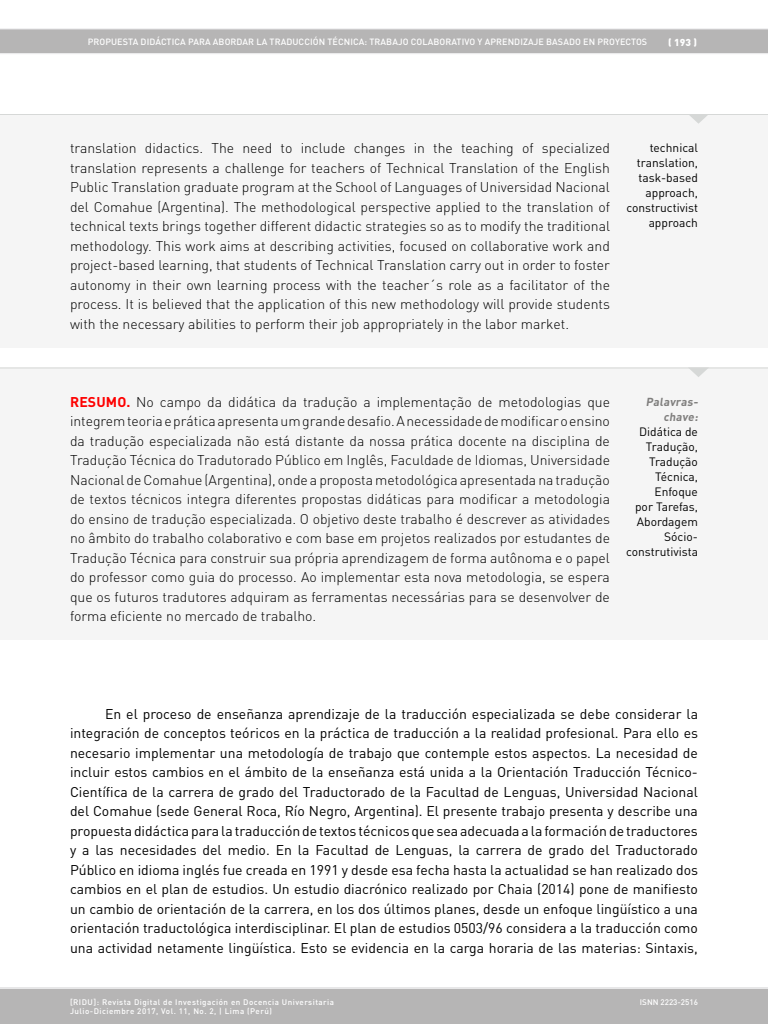
<style>
.page{position:relative;width:768px;height:1024px;background:#fff}
.page>*{position:absolute;margin:0;border:0;box-sizing:border-box;transform-origin:0 0}
.Texto_1{font:300 14px/19.5px "DIN Pro";color:#000;text-align:justify}
.t1{font:14px/19.5px "DIN Pro";color:#000;text-align:justify}
.Palabras_clave{font:12px/15px "DIN Pro";color:#000;text-align:right}
.Palabras_clave_2{font:700 11.5px/15px "DIN Pro";color:#7f7e7d;text-align:right}
.t2{font:900 10px "DIN Pro";color:#fff}
.t3{font:500 9px "DIN Pro";letter-spacing:.01em;color:#fff}
.t4{font:500 8px/9px "DIN Pro";letter-spacing:.06em;color:#fff}
.t5{font:500 8px "DIN Pro";color:#fff}
.s1{font-weight:700;color:#fe0000}
</style>
<div class="page">
<div style="left:0;top:29px;width:768px;height:24px;background:#b6b5b5"></div>
<hr style="left:0;top:53px;width:768px;height:1px;background:#e7e7e8">
<hr style="left:0;top:29px;width:768px;height:1px;background:#e7e7e8">
<div style="left:0;top:988px;width:768px;height:36px;background:#b6b5b5"></div>
<hr style="left:0;top:987px;width:768px;height:2px;background:#e7e7e8">
<div style="left:0;top:114px;width:768px;height:234px;background:#f5f5f5"></div>
<hr style="left:0;top:114px;width:768px;height:1px;background:#d6d8d7">
<svg style="left:689px;top:115px;width:19px;height:9px"></svg>
<div style="left:0;top:368px;width:768px;height:272px;background:#f5f5f5"></div>
<hr style="left:0;top:368px;width:768px;height:1px;background:#d6d8d7">
<svg style="left:688px;top:368px;width:21px;height:9px"></svg>
<p class="t3" style="left:88px;top:36px;width:561px">PROPUESTA DIDÁCTICA PARA ABORDAR LA TRADUCCIÓN TÉCNICA: TRABAJO COLABORATIVO Y APRENDIZAJE BASADO EN PROYECTOS</p>
<p class="t2" style="left:668px;top:35px;width:30px">( 193 )</p>
<p class="Texto_1" style="left:70px;top:138px;width:542px">translation didactics. The need to include changes in the teaching of specialized translation represents a challenge for teachers of Technical Translation of the English Public Translation graduate program at the School of Languages of Universidad Nacional del Comahue (Argentina). The methodological perspective applied to the translation of technical texts brings together different didactic strategies so as to modify the traditional methodology. This work aims at describing activities, focused on collaborative work and project-based learning, that students of Technical Translation carry out in order to foster autonomy in their own learning process with the teacher´s role as a facilitator of the process. It is believed that the application of this new methodology will provide students with the necessary abilities to perform their job appropriately in the labor market.</p>
<p class="Palabras_clave" style="left:626px;top:140px;width:73px">technical translation, task-based approach, constructivist approach</p>
<p class="Texto_1" style="left:70px;top:391px;width:542px"><span class="s1">RESUMO.</span> No campo da didática da tradução a implementação de metodologias que integrem teoria e prática apresenta um grande desafio. A necessidade de modificar o ensino da tradução especializada não está distante da nossa prática docente na disciplina de Tradução Técnica do Tradutorado Público em Inglês, Faculdade de Idiomas, Universidade Nacional de Comahue (Argentina), onde a proposta metodológica apresentada na tradução de textos técnicos integra diferentes propostas didáticas para modificar a metodologia do ensino de tradução especializada. O objetivo deste trabalho é descrever as atividades no âmbito do trabalho colaborativo e com base em projetos realizados por estudantes de Tradução Técnica para construir sua própria aprendizagem de forma autônoma e o papel do professor como guia do processo. Ao implementar esta nova metodologia, se espera que os futuros tradutores adquiram as ferramentas necessárias para se desenvolver de forma eficiente no mercado de trabalho.</p>
<p class="Palabras_clave_2" style="left:646px;top:394px;width:56px">Palavras&shy;chave:</p>
<p class="Palabras_clave" style="left:626px;top:424px;width:73px">Didática de<br>Tradução,<br>Tradução<br>Técnica,<br>Enfoque<br>por Tarefas,<br>Abordagem<br>Sócio&shy;construtivista</p>
<p class="t1" style="left:70px;top:703px;width:630px;text-indent:35px">En el proceso de enseñanza aprendizaje de la traducción especializada se debe considerar la integración de conceptos teóricos en la práctica de traducción a la realidad profesional. Para ello es necesario implementar una metodología de trabajo que contemple estos aspectos. La necesidad de incluir estos cambios en el ámbito de la enseñanza está unida a la Orientación Traducción Técnico-Científica de la carrera de grado del Traductorado de la Facultad de Lenguas, Universidad Nacional del Comahue (sede General Roca, Río Negro, Argentina). El presente trabajo presenta y describe una propuesta didáctica para la traducción de textos técnicos que sea adecuada a la formación de traductores y a las necesidades del medio. En la Facultad de Lenguas, la carrera de grado del Traductorado Público en idioma inglés fue creada en 1991 y desde esa fecha hasta la actualidad se han realizado dos cambios en el plan de estudios. Un estudio diacrónico realizado por Chaia (2014) pone de manifiesto un cambio de orientación de la carrera, en los dos últimos planes, desde un enfoque lingüístico a una orientación traductológica interdisciplinar. El plan de estudios 0503/96 considera a la traducción como una actividad netamente lingüística. Esto se evidencia en la carga horaria de las materias: Sintaxis,</p>
<p class="t4" style="left:70px;top:997px;width:266px">[RIDU]: Revista Digital de Investigación en Docencia Universitaria<br>Julio-Diciembre 2017, Vol. 11, No. 2, | Lima (Perú)</p>
<p class="t5" style="left:640px;top:997px;width:60px">ISNN 2223-2516</p>
</div>
